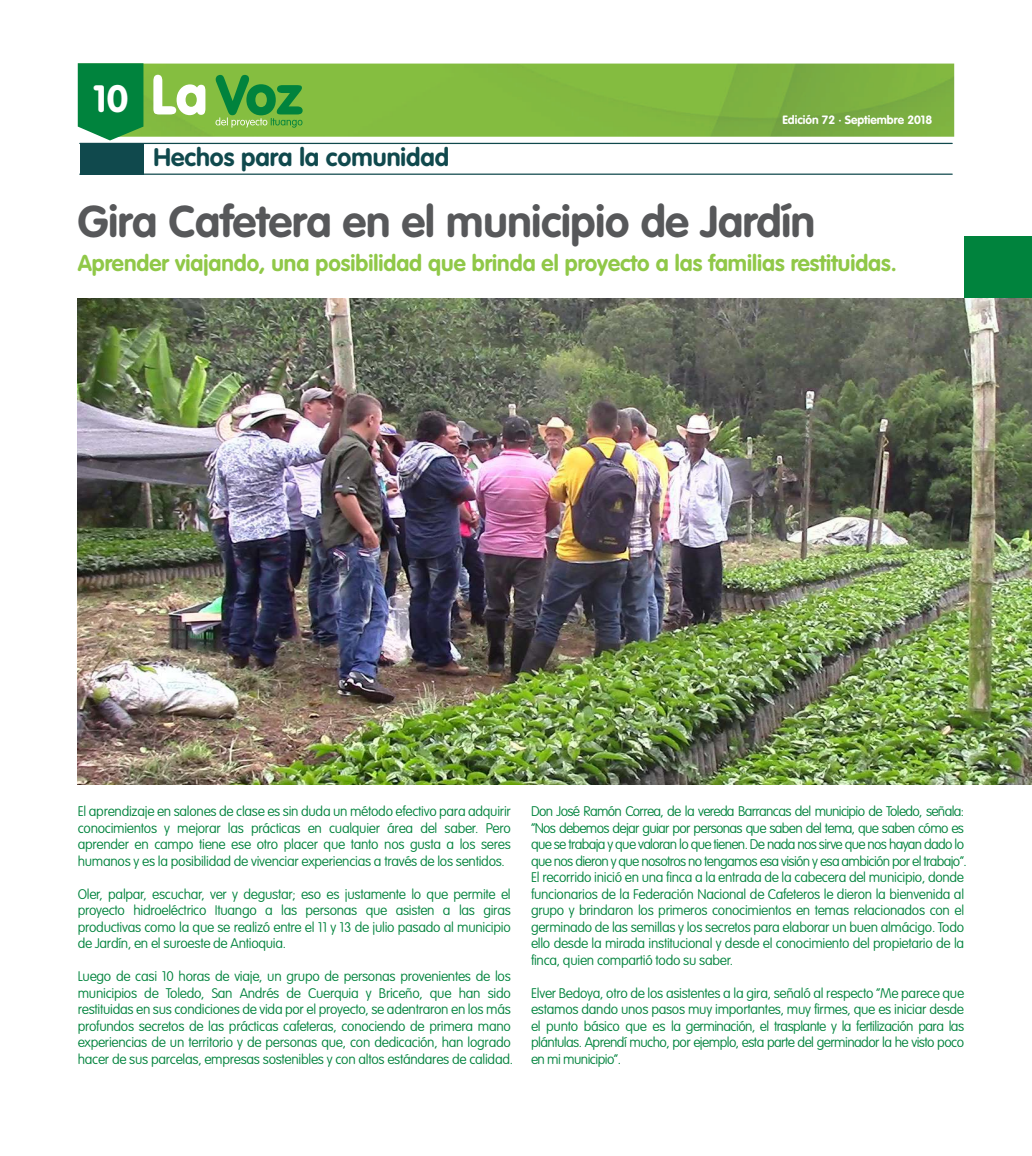
<style>
.page{position:relative;width:1032px;height:1156px;background:#fff}
.page>*{position:absolute;margin:0;border:0;box-sizing:border-box;transform-origin:0 0}
.t1{font:700 43.75px "VAG Rounded";letter-spacing:-.005em;color:#57585a}
.t2{font:700 37.5px "VAG Rounded";color:#fff}
.t3{font:700 25px "VAG Rounded";color:#10494d}
.t4{font:700 22.5px "VAG Rounded";color:#90c848}
.t5{font:100 13.75px/16.5px "VAG Rounded";letter-spacing:-.02em;color:#00833d;text-align:justify}
.t6{font:700 11.88px "VAG Rounded";color:#fff}
</style>
<div class="page">
<img style="left:143px;top:64px;width:810px;height:73px">
<svg style="left:78px;top:63px;width:65px;height:77px;background:#138c48"></svg>
<hr style="left:80px;top:173px;width:871px;height:2px;background:#10494d">
<hr style="left:80px;top:143px;width:871px;height:1px;background:#10494d">
<div style="left:80px;top:143px;width:63px;height:31px;background:#10494d"></div>
<svg style="left:153px;top:75px;width:52px;height:40px"></svg>
<svg style="left:215px;top:75px;width:87px;height:53px;background:#54a843"></svg>
<div style="left:963px;top:236px;width:68px;height:462px;background:#00833d"></div>
<img style="left:78px;top:299px;width:953px;height:485px">
<h2 class="t2" style="left:93px;top:77px;width:37px">10</h2>
<h3 class="t3" style="left:153px;top:143px;width:297px">Hechos para la comunidad</h3>
<p class="t6" style="left:782px;top:113px;width:151px">Edición 72 · Septiembre 2018</p>
<h1 class="t1" style="left:78px;top:196px;width:738px">Gira Cafetera en el municipio de Jardín</h1>
<h3 class="t4" style="left:78px;top:249px;width:820px">Aprender viajando, una posibilidad que brinda el proyecto a las familias restituidas.</h3>
<p class="t5" style="left:78px;top:803px;width:434px">El aprendizaje en salones de clase es sin duda un método efectivo para adquirir conocimientos y mejorar las prácticas en cualquier área del saber. Pero aprender en campo tiene ese otro placer que tanto nos gusta a los seres humanos y es la posibilidad de vivenciar experiencias a través de los sentidos.</p>
<p class="t5" style="left:78px;top:886px;width:434px">Oler, palpar, escuchar, ver y degustar; eso es justamente lo que permite el proyecto hidroeléctrico Ituango a las personas que asisten a las giras productivas como la que se realizó entre el 11 y 13 de julio pasado al municipio de Jardín, en el suroeste de Antioquia.</p>
<p class="t5" style="left:78px;top:968px;width:436px;text-align:left">Luego de casi 10 horas de viaje, un grupo de personas provenientes de los municipios de Toledo, San Andrés de Cuerquia y Briceño, que han sido restituidas en sus condiciones de vida por el proyecto, se adentraron en los más profundos secretos de las prácticas cafeteras, conociendo de primera mano experiencias de un territorio y de personas que, con dedicación, han logrado hacer de sus parcelas, empresas sostenibles y con altos estándares de calidad.</p>
<p class="t5" style="left:531px;top:803px;width:437px;text-align:left">Don José Ramón Correa, de la vereda Barrancas del municipio de Toledo, señala: “Nos debemos dejar guiar por personas que saben del tema, que saben cómo es que se trabaja y que valoran lo que tienen. De nada nos sirve que nos hayan dado lo que nos dieron y que nosotros no tengamos esa visión y esa ambición por el trabajo”.<br>El recorrido inició en una finca a la entrada de la cabecera del municipio, donde funcionarios de la Federación Nacional de Cafeteros le dieron la bienvenida al grupo y brindaron los primeros conocimientos en temas relacionados con el germinado de las semillas y los secretos para elaborar un buen almácigo. Todo ello desde la mirada institucional y desde el conocimiento del propietario de la finca, quien compartió todo su saber.</p>
<p class="t5" style="left:531px;top:985px;width:434px">Elver Bedoya, otro de los asistentes a la gira, señaló al respecto “Me parece que estamos dando unos pasos muy importantes, muy firmes, que es iniciar desde el punto básico que es la germinación, el trasplante y la fertilización para las plántulas. Aprendí mucho, por ejemplo, esta parte del germinador la he visto poco en mi municipio”.</p>
</div>
